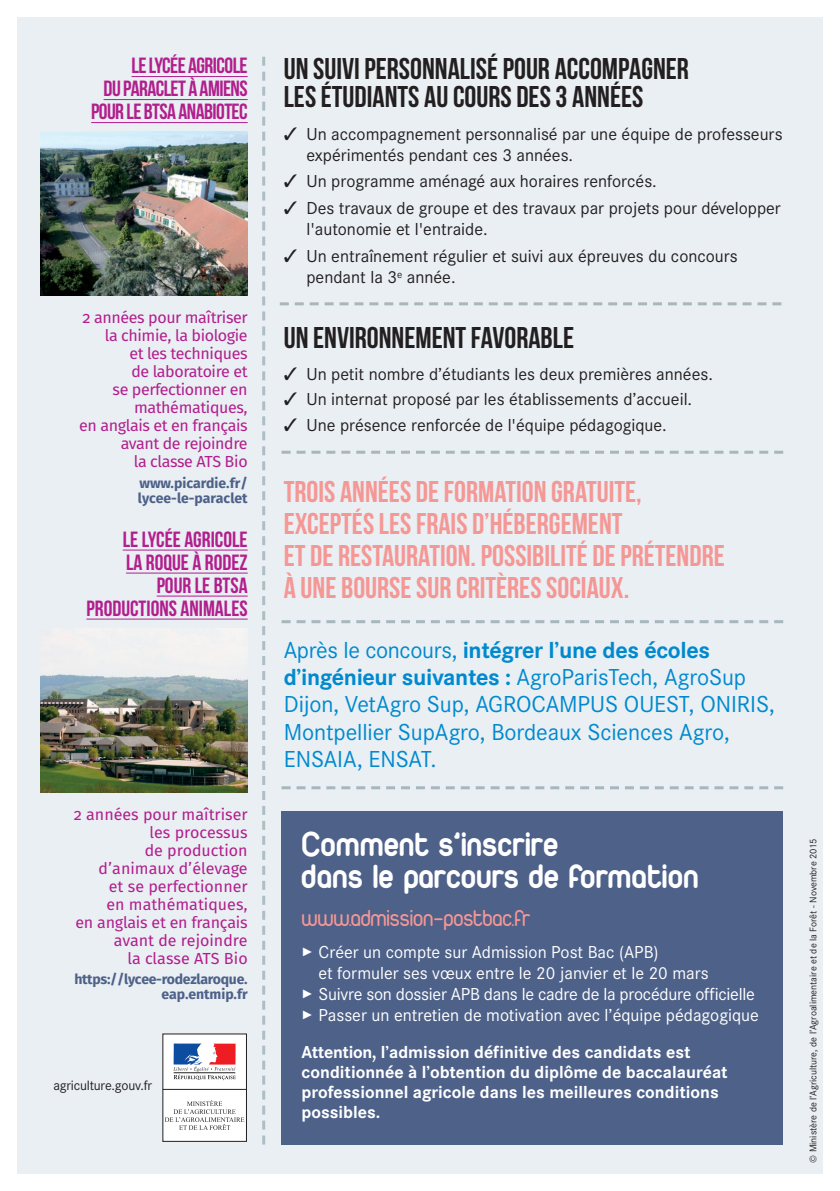
<style>
.page{position:relative;width:840px;height:1191px;background:#fff}
.page>*{position:absolute;margin:0;border:0;box-sizing:border-box;transform-origin:0 0}
.t1{font:36px/32px "Duepuntozerobold";color:#fff}
.t2{font:700 30px/32px "Bebas Neue";color:#f59795}
.t3{font:700 30px/28px "Bebas Neue";color:#231f20}
.t4{font:24px/27px "Corporate S";letter-spacing:-.005em;color:#0089cf}
.t5{font:24px "Duepuntozero";color:#f59795}
.t6{font:700 22px/23px "Bebas Neue";color:#b21e8d;text-align:right}
.t7{font:700 22px/23px "Bebas Neue";letter-spacing:-.025em;color:#b21e8d;text-align:right}
.t8{font:18px/21px "Corporate S";color:#231f20}
.t9{font:18px/21px "Corporate S";color:#fff}
.t10{font:700 18px/20px "Corporate S";color:#fff}
.t11{font:16px/18px "Fira Sans OT";letter-spacing:-.025em;color:#b21e8d;text-align:right}
.t12{font:16px/18px "Fira Sans OT";color:#b21e8d;text-align:right}
.t13{font:700 14px/15px "Fira Sans OT";letter-spacing:-.005em;color:#4e6189}
.t14{font:14px "Corporate S";letter-spacing:-.015em;color:#231f20}
.t15{font:10px "Corporate S";color:#231f20}
.s1{font-weight:700}
</style>
<div class="page">
<div style="left:17px;top:17px;width:805px;height:1157px;background:#e9eff3"></div>
<div style="left:163px;top:1034px;width:83px;height:107px;background:#fff"></div>
<svg style="left:173px;top:1043px;width:62px;height:37px"></svg>
<hr style="left:163px;top:1089px;width:83px;height:1px;background:#231f20">
<svg style="left:165px;top:1100px;width:79px;height:30px"></svg>
<hr style="left:131px;top:76px;width:116px;height:1px;background:#b21e8d">
<hr style="left:103px;top:99px;width:144px;height:1px;background:#b21e8d">
<hr style="left:91px;top:122px;width:156px;height:1px;background:#b21e8d">
<hr style="left:123px;top:549px;width:124px;height:1px;background:#b21e8d">
<hr style="left:126px;top:572px;width:121px;height:1px;background:#b21e8d">
<hr style="left:156px;top:595px;width:91px;height:1px;background:#b21e8d">
<hr style="left:86px;top:618px;width:161px;height:1px;background:#b21e8d">
<svg style="left:262px;top:57px;width:3px;height:1087px"></svg>
<img style="left:41px;top:132px;width:206px;height:163px">
<img style="left:41px;top:629px;width:206px;height:163px">
<svg style="left:279px;top:302px;width:502px;height:3px"></svg>
<svg style="left:281px;top:451px;width:501px;height:3px"></svg>
<div style="left:281px;top:810px;width:501px;height:334px;background:#4e6189"></div>
<svg style="left:281px;top:620px;width:501px;height:3px"></svg>
<svg style="left:281px;top:786px;width:501px;height:3px"></svg>
<p class="t7" style="left:91px;top:54px;width:158px">LELYCÉE AGRICOLE<br>DUPARACLET À AMIENS<br>POUR LE BTSA ANABIOTEC</p>
<p class="t11" style="left:79px;top:310px;width:170px">2 années pour maîtriser la chimie, la biologie<br>et les techniques<br>de laboratoire et<br>se perfectionner en mathématiques,<br>en anglais et en français avant de rejoindre<br>la classe ATS Bio</p>
<p class="t13" style="left:138px;top:476px;width:111px">www.picardie.fr/ lycee-le-paraclet</p>
<p class="t6" style="left:86px;top:527px;width:163px">LELYCÉE AGRICOLE<br>LA ROQUE À RODEZ<br>POUR LE BTSA<br>PRODUCTIONS ANIMALES</p>
<p class="t12" style="left:74px;top:806px;width:175px">2 années pour maîtriser les processus<br>de production d’animaux d’élevage<br>et se perfectionner<br>en mathématiques,<br>en anglais et en français avant de rejoindre<br>la classe ATS Bio</p>
<p class="t13" style="left:74px;top:973px;width:175px;text-align:right">https://lycee-rodezlaroque. eap.entmip.fr</p>
<p class="t14" style="left:53px;top:1076px;width:100px">agriculture.gouv.fr</p>
<h2 class="t3" style="left:283px;top:55px;width:406px">UN SUIVIPERSONNALISÉPOUR ACCOMPAGNER<br>LESÉTUDIANTS AUCOURS DES 3 ANNÉES</h2>
<p class="t8" style="left:306px;top:123px;width:477px;text-indent:-23px">✓ Un accompagnement personnalisé par une équipe de professeurs expérimentés pendant ces 3 années.</p>
<p class="t8" style="left:283px;top:170px;width:374px">✓ Un programme aménagé aux horaires renforcés.</p>
<p class="t8" style="left:306px;top:197px;width:475px;text-indent:-23px">✓ Des travaux de groupe et des travaux par projets pour développer l'autonomie et l'entraide.</p>
<p class="t8" style="left:306px;top:245px;width:432px;text-indent:-23px">✓ Un entraînement régulier et suivi aux épreuves du concours pendant la 3<sup>e</sup> année.</p>
<h2 class="t3" style="left:283px;top:324px;width:291px">UN ENVIRONNEMENTFAVORABLE</h2>
<p class="t8" style="left:283px;top:363px;width:430px">✓ Un petit nombre d’étudiants les deux premières années.</p>
<p class="t8" style="left:283px;top:389px;width:410px">✓ Un internat proposé par les établissements d’accueil.</p>
<p class="t8" style="left:283px;top:414px;width:384px">✓ Une présence renforcée de l'équipe pédagogique.</p>
<h2 class="t2" style="left:283px;top:476px;width:442px">TROIS ANNÉES DEFORMATION GRATUITE, EXCEPTÉSLESFRAIS D’HÉBERGEMENT<br>ET DE RESTAURATION. POSSIBILITÉ DE PRÉTENDRE À UNE BOURSESUR CRITÈRES SOCIAUX.</h2>
<h3 class="t4" style="left:283px;top:636px;width:492px">Après le concours, <span class="s1">intégrer l’une des écoles d’ingénieur suivantes :</span> AgroParisTech, AgroSup Dijon, VetAgro Sup, AGROCAMPUS OUEST, ONIRIS, Montpellier SupAgro, Bordeaux Sciences Agro, ENSAIA, ENSAT.</h3>
<h1 class="t1" style="left:301px;top:827px;width:398px">Comment s’inscrire<br>dans le parcours de formation</h1>
<h3 class="t5" style="left:301px;top:904px;width:230px">www.admission-postbac.fr</h3>
<p class="t9" style="left:318px;top:941px;width:391px;text-indent:-17px">✓ Créer un compte sur Admission Post Bac (APB)<br>et formuler ses vœux entre le 20 janvier et le 20 mars</p>
<p class="t9" style="left:301px;top:983px;width:454px">✓ Suivre son dossier APB dans le cadre de la procédure officielle</p>
<p class="t9" style="left:301px;top:996px;width:458px;line-height:37px">✓ Passer un entretien de motivation avec l’équipe pédagogique<br><span class="s1">Attention, l’admission définitive des candidats est</span></p>
<p class="t10" style="left:301px;top:1062px;width:427px">conditionnée à l’obtention du diplôme de baccalauréat professionnel agricole dans les meilleures conditions possibles.</p>
<p class="t15" style="left:806px;top:1162px;width:325px;rotate:-90deg">© Ministère de l’Agriculture, de l’Agroalimentaire et de la Forêt - Novembre 2015</p>
</div>
